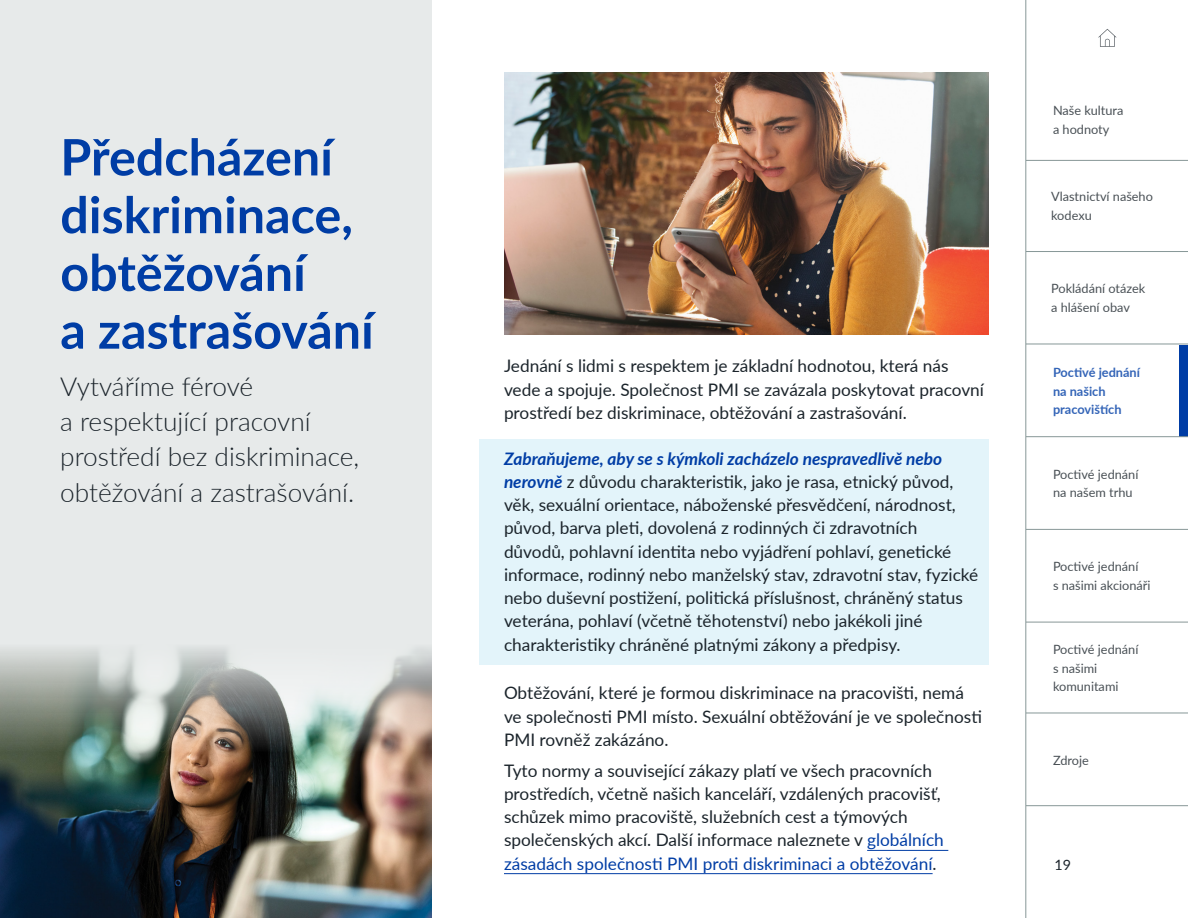
<style>
.page{position:relative;width:1188px;height:918px;background:#fff}
.page>*{position:absolute;margin:0;border:0;box-sizing:border-box;transform-origin:0 0}
.t1{font:700 50.25px/57.8px "Lato";color:#003da5}
.t2{font:300 26.25px/35.2px "Lato";color:#1b242b}
.t3{font:17.25px/23.2px "Lato";color:#1b242b}
.t4{font:14.25px "Lato";color:#1b242b}
.t5{font:12.75px/18.8px "Lato";color:#495055}
.t6{font:700 12.75px/18.8px "Lato";color:#3364b7}
.s1{font-weight:700;font-style:italic;color:#003da5}
.s2{color:#003da5}
</style>
<div class="page">
<svg style="left:1098px;top:29px;width:18px;height:18px"></svg>
<div style="left:479px;top:439px;width:509px;height:225px;background:#e3f4fa"></div>
<div style="left:0;top:0;width:432px;height:918px;background:#e7eaea"></div>
<img style="left:0;top:648px;width:432px;height:270px">
<div style="left:1179px;top:345px;width:9px;height:91px;background:#003da5"></div>
<hr style="left:867px;top:850px;width:81px;height:1px;background:#003da5">
<hr style="left:504px;top:873px;width:429px;height:1px;background:#003da5">
<img style="left:504px;top:72px;width:484px;height:263px">
<hr style="left:1026px;top:160px;width:162px;height:1px;background:#879797">
<hr style="left:1026px;top:251px;width:162px;height:1px;background:#879797">
<hr style="left:1026px;top:344px;width:162px;height:1px;background:#879797">
<hr style="left:1026px;top:436px;width:162px;height:1px;background:#879797">
<hr style="left:1026px;top:529px;width:162px;height:1px;background:#879797">
<hr style="left:1026px;top:622px;width:162px;height:1px;background:#879797">
<hr style="left:1026px;top:713px;width:162px;height:1px;background:#879797">
<hr style="left:1026px;top:805px;width:162px;height:1px;background:#879797">
<hr style="left:1026px;top:0;width:1px;height:918px;background:#879797">
<p class="t5" style="left:1053px;top:101px;width:72px">Naše kultura a hodnoty</p>
<h1 class="t1" style="left:60px;top:126px;width:315px">Předcházení diskriminace, obtěžování<br>a zastrašování</h1>
<h2 class="t2" style="left:60px;top:368px;width:301px">Vytváříme férové<br>a respektující pracovní prostředí bez diskriminace, obtěžování a zastrašování.</h2>
<p class="t6" style="left:1053px;top:362px;width:89px">Poctivé jednání na našich pracovištích</p>
<p class="t5" style="left:1051px;top:187px;width:103px">Vlastnictví našeho kodexu</p>
<p class="t5" style="left:1051px;top:279px;width:96px">Pokládání otázek a hlášení obav</p>
<p class="t3" style="left:504px;top:354px;width:482px">Jednání s lidmi s respektem je základní hodnotou, která nás vede a spojuje. Společnost PMI se zavázala poskytovat pracovní prostředí bez diskriminace, obtěžování a zastrašování.</p>
<p class="t3" style="left:504px;top:446px;width:476px"><span class="s1">Zabraňujeme, aby se s kýmkoli zacházelo nespravedlivě nebo nerovně</span> z důvodu charakteristik, jako je rasa, etnický původ, věk, sexuální orientace, náboženské přesvědčení, národnost, původ, barva pleti, dovolená z rodinných či zdravotních důvodů, pohlavní identita nebo vyjádření pohlaví, genetické informace, rodinný nebo manželský stav, zdravotní stav, fyzické nebo duševní postižení, politická příslušnost, chráněný status veterána, pohlaví (včetně těhotenství) nebo jakékoli jiné charakteristiky chráněné platnými zákony a předpisy.</p>
<p class="t3" style="left:504px;top:681px;width:480px">Obtěžování, které je formou diskriminace na pracovišti, nemá ve společnosti PMI místo. Sexuální obtěžování je ve společnosti<br>PMI rovněž zakázáno.</p>
<p class="t3" style="left:504px;top:758px;width:441px">Tyto normy a související zákazy platí ve všech pracovních prostředích, včetně našich kanceláří, vzdálených pracovišť, schůzek mimo pracoviště, služebních cest a týmových společenských akcí. Další informace naleznete v <span class="s2">globálních zásadách společnosti PMI proti diskriminaci a obtěžování</span>.</p>
<p class="t5" style="left:1053px;top:464px;width:87px">Poctivé jednání na našem trhu</p>
<p class="t5" style="left:1053px;top:557px;width:99px">Poctivé jednání<br>s našimi akcionáři</p>
<p class="t5" style="left:1053px;top:639px;width:87px">Poctivé jednání s našimi komunitami</p>
<p class="t5" style="left:1053px;top:750px;width:37px">Zdroje</p>
<p class="t4" style="left:1054px;top:854px;width:18px">19</p>
</div>
